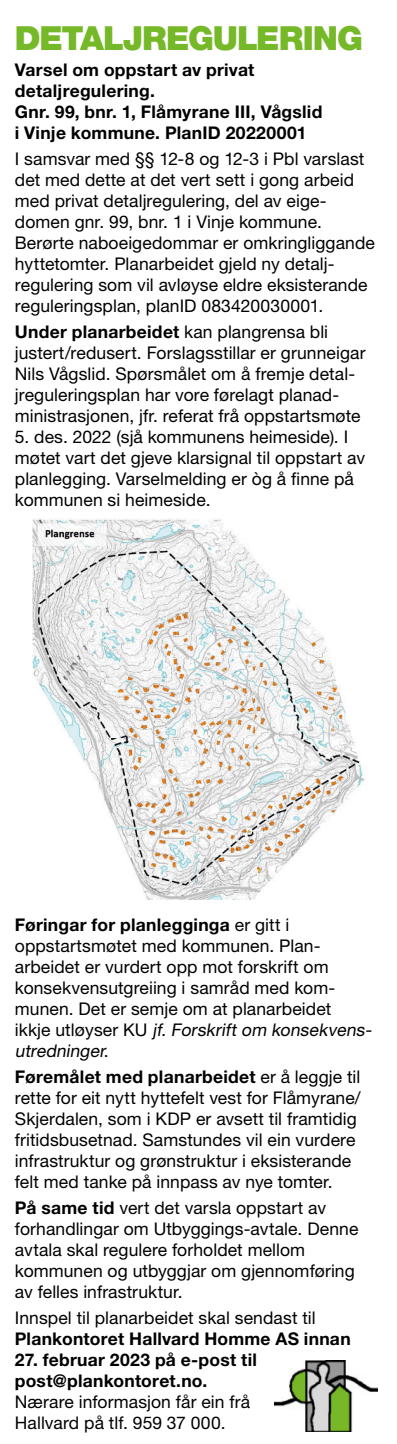
<style>
.page{position:relative;width:397px;height:1444px;background:#fff}
.page>*{position:absolute;margin:0;border:0;box-sizing:border-box;transform-origin:0 0}
.t1{font:900 33.25px "Helvetica Neue LT Std";letter-spacing:-.035em;color:#75b828}
.t2{font:17.5px/21px "Helvetica Neue LT Std";letter-spacing:.005em;color:#000}
.t3{font:700 17.5px/21px "Helvetica Neue LT Std";letter-spacing:.015em;color:#000}
.s1{font-weight:700}
.s2{font-style:italic}
</style>
<div class="page">
<img style="left:32px;top:519px;width:333px;height:381px">
<img style="left:275px;top:1360px;width:102px;height:71px">
<h1 class="t1" style="left:15px;top:18px;width:349px">DETALJREGULERING</h1>
<p class="t3" style="left:15px;top:59px;width:309px">Varsel om oppstart av privat detaljregulering.<br>Gnr. 99, bnr. 1, Flåmyrane III, Vågslid i Vinje kommune. PlanID 20220001</p>
<p class="t2" style="left:15px;top:148px;width:361px">I samsvar med §§ 12-8 og 12-3 i Pbl varslast det med dette at det vert sett i gong arbeid med privat detaljregulering, del av eige&shy;domen gnr. 99, bnr. 1 i Vinje kommune.<br>Berørte naboeigedommar er omkringliggande hyttetomter. Planarbeidet gjeld ny detalj&shy;regulering som vil avløyse eldre eksisterande reguleringsplan, planID 083420030001.</p>
<p class="t2" style="left:15px;top:321px;width:352px"><span class="s1">Under planarbeidet</span> kan plangrensa bli justert/redusert. Forslagsstillar er grunneigar Nils Vågslid. Spørsmålet om å fremje detal&shy;jreguleringsplan har vore førelagt planad&shy;ministrasjonen, jfr. referat frå oppstartsmøte</p>
<p class="t2" style="left:15px;top:426px;width:352px">5. des. 2022 (sjå kommunens heimeside). I møtet vart det gjeve klarsignal til oppstart av planlegging. Varselmelding er òg å nne på kommunen si heimeside.</p>
<p class="t2" style="left:15px;top:914px;width:361px"><span class="s1">Føringar for planlegginga</span> er gitt i oppstartsmøtet med kommunen. Plan&shy;arbeidet er vurdert opp mot forskrift om konsekvensutgreiing i samråd med kom&shy;munen. Det er semje om at planarbeidet<br>i k kj e u t l ø ys e r K U <span class="s2">jf. Forskrift om konsekvens&shy;utredninger</span>.</p>
<p class="t2" style="left:15px;top:1066px;width:347px"><span class="s1">Føremålet med planarbeidet</span> er å leggje til rette for eit nytt hyttefelt vest for Flåmyrane/ Skjerdalen, som i KDP er avsett til framtidig fritidsbusetnad. Samstundes vil ein vurdere infrastruktur og grønstruktur i eksisterande felt med tanke på innpass av nye tomter.</p>
<p class="t2" style="left:15px;top:1197px;width:345px"><span class="s1">På same tid</span> vert det varsla oppstart av forhandlingar om Utbyggings-avtale. Denne avtala skal regulere forholdet mellom kommunen og utbyggjar om gjennomføring av felles infrastruktur.</p>
<p class="t2" style="left:15px;top:1307px;width:302px">Innspel til planarbeidet skal sendast til</p>
<p class="t3" style="left:15px;top:1327px;width:337px">Plankontoret Hallvard Homme AS innan</p>
<p class="t3" style="left:15px;top:1348px;width:243px">27. februar 2023 på e-post til post@plankontoret.no.</p>
<p class="t2" style="left:15px;top:1391px;width:237px">Nærare informasjon får ein frå<br>Hallvard på tlf. 959 37 000.</p>
</div>
